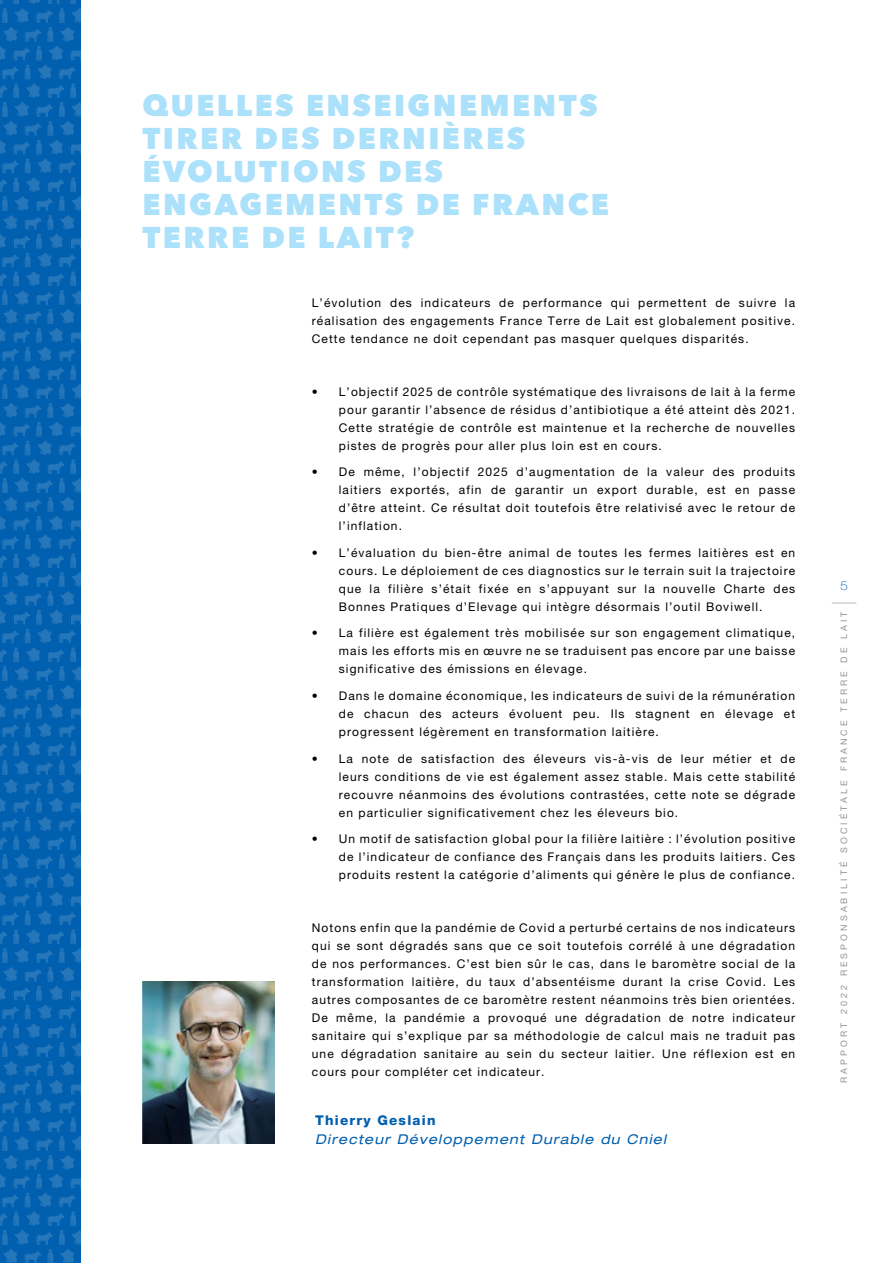
<style>
.page{position:relative;width:893px;height:1263px;background:#fff}
.page>*{position:absolute;margin:0;border:0;box-sizing:border-box;transform-origin:0 0}
.t1{font:800 30px/33px "Avenir Next";letter-spacing:.08em;color:#abe1fa}
.t2{font:italic expanded 13.5px "Helvetica Neue LT Pro";letter-spacing:.09em;color:#005fae}
.t3{font:800 13.5px "Helvetica Neue LT Pro";letter-spacing:.09em;color:#005fae}
.t4{font:12px/18px "Helvetica Neue LT Pro";letter-spacing:.09em;color:#000;text-align:justify}
.t5{font:100 expanded 12px "Helvetica Neue LT Pro";color:#005fae}
.t6{font:9px "Helvetica Neue LT Pro";letter-spacing:.34em;color:#939598}
</style>
<div class="page">
<hr style="left:832px;top:602px;width:24px;height:2px;background:#d1d3d4">
<svg style="left:0;top:0;width:81px;height:1263px;fill:#005fae"></svg>
<img style="left:143px;top:981px;width:132px;height:163px">
<h1 class="t1" style="left:143px;top:89px;width:468px">QUELLES ENSEIGNEMENTS<br>TIRER DES DERNIÈRES<br>ÉVOLUTIONS DES<br>ENGAGEMENTS DE FRANCE<br>TERRE DE LAIT?</h1>
<p class="t4" style="left:312px;top:293px;width:485px">L’évolution des indicateurs de performance qui permettent de suivre la réalisation des engagements France Terre de Lait est globalement positive.<br>Cette tendance ne doit cependant pas masquer quelques disparités.</p>
<p class="t4" style="left:339px;top:382px;width:458px;text-indent:-27px">• L’objectif 2025 de contrôle systématique des livraisons de lait à la ferme pour garantir l’absence de résidus d’antibiotique a été atteint dès 2021.<br>Cette stratégie de contrôle est maintenue et la recherche de nouvelles pistes de progrès pour aller plus loin est en cours.</p>
<p class="t4" style="left:339px;top:463px;width:458px;text-indent:-27px">• De même, l’objectif 2025 d’augmentation de la valeur des produits laitiers exportés, afin de garantir un export durable, est en passe d’être atteint. Ce résultat doit toutefois être relativisé avec le retour de l’inflation.</p>
<p class="t4" style="left:339px;top:543px;width:458px;text-indent:-27px">• L’évaluation du bien-être animal de toutes les fermes laitières est en cours. Le déploiement de ces diagnostics sur le terrain suit la trajectoire que la filière s’était fixée en s’appuyant sur la nouvelle Charte des Bonnes Pratiques d’Elevage qui intègre désormais l’outil Boviwell.</p>
<p class="t4" style="left:339px;top:624px;width:458px;text-indent:-27px">• La filière est également très mobilisée sur son engagement climatique, mais les efforts mis en œuvre ne se traduisent pas encore par une baisse significative des émissions en élevage.</p>
<p class="t4" style="left:339px;top:686px;width:458px;text-indent:-27px">• Dans le domaine économique, les indicateurs de suivi de la rémunération de chacun des acteurs évoluent peu. Ils stagnent en élevage et progressent légèrement en transformation laitière.</p>
<p class="t4" style="left:339px;top:749px;width:458px;text-indent:-27px">• La note de satisfaction des éleveurs vis-à-vis de leur métier et de leurs conditions de vie est également assez stable. Mais cette stabilité recouvre néanmoins des évolutions contrastées, cette note se dégrade en particulier significativement chez les éleveurs bio.</p>
<p class="t4" style="left:339px;top:829px;width:458px;text-indent:-27px">• Un motif de satisfaction global pour la filière laitière : l’évolution positive de l’indicateur de confiance des Français dans les produits laitiers. Ces produits restent la catégorie d’aliments qui génère le plus de confiance.</p>
<p class="t4" style="left:312px;top:918px;width:485px">Notons enfin que la pandémie de Covid a perturbé certains de nos indicateurs qui se sont dégradés sans que ce soit toutefois corrélé à une dégradation de nos performances. C’est bien sûr le cas, dans le baromètre social de la transformation laitière, du taux d’absentéisme durant la crise Covid. Les autres composantes de ce baromètre restent néanmoins très bien orientées.<br>De même, la pandémie a provoqué une dégradation de notre indicateur sanitaire qui s’explique par sa méthodologie de calcul mais ne traduit pas une dégradation sanitaire au sein du secteur laitier. Une réflexion est en cours pour compléter cet indicateur.</p>
<p class="t3" style="left:315px;top:1112px;width:122px">Thierry Geslain</p>
<p class="t2" style="left:315px;top:1131px;width:352px">Directeur Développement Durable du Cniel</p>
<p class="t5" style="left:840px;top:578px;width:9px">5</p>
<p class="t6" style="left:839px;top:1083px;width:473px;rotate:-90deg">RAPPORT 2022 RESPONSABILITÉ SOCIÉTALE FRANCE TERRE DE LAIT</p>
</div>
